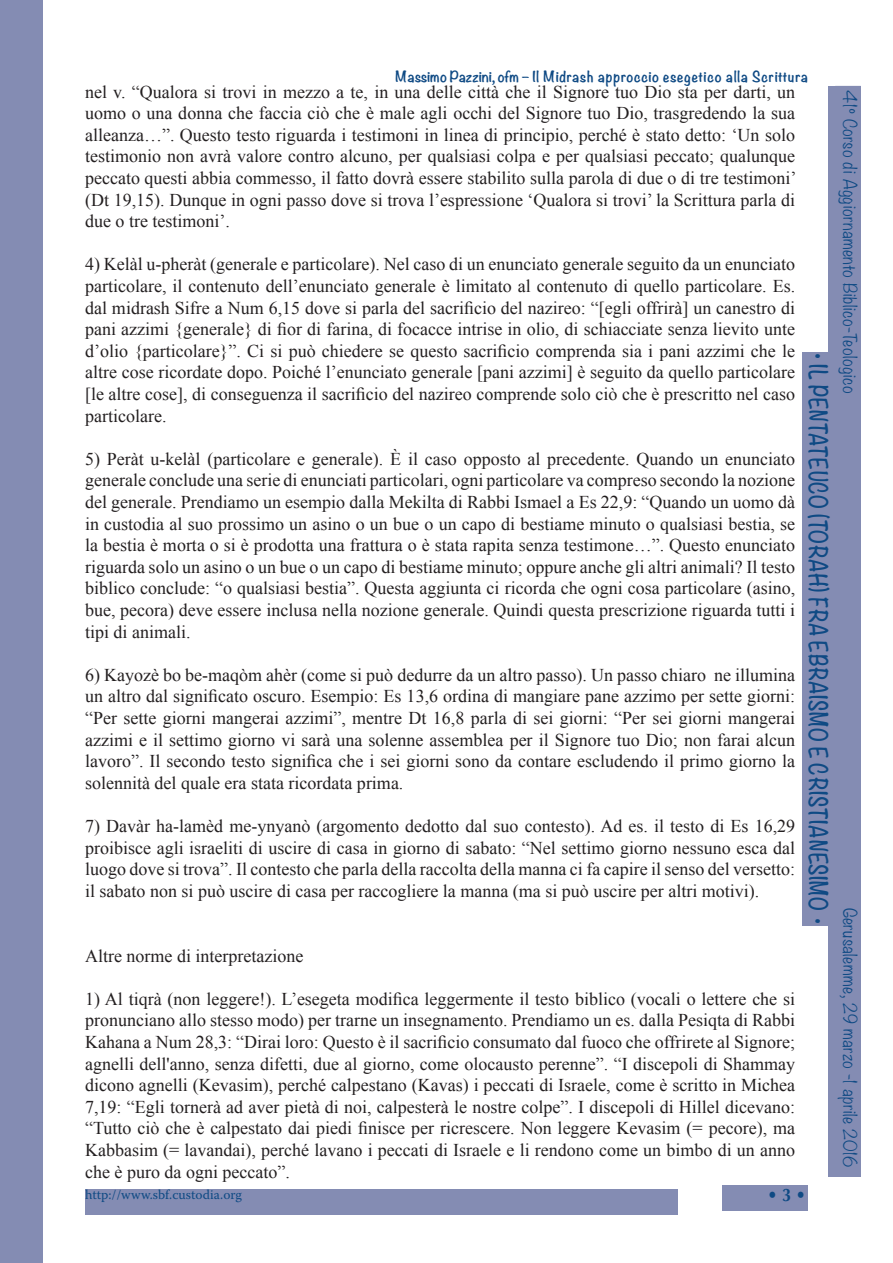
<style>
.page{position:relative;width:893px;height:1263px;background:#fff}
.page>*{position:absolute;margin:0;border:0;box-sizing:border-box;transform-origin:0 0}
.t1{font:700 22.5px "Noteworthy";letter-spacing:.025em;color:#0f4a84;scale:.8 1}
.ABT_Normal{font:700 18.15px "Optima";color:#0f4a84;scale:.91 1}
.t2{font:18px/21.6px "Times New Roman";color:#231f20;text-align:justify}
.t3{font:300 16.5px "Noteworthy";letter-spacing:.025em;color:#0f4a84}
.t4{font:700 13.5px "Noteworthy";letter-spacing:.045em;color:#0f4a84}
.t5{font:13.5px "Warnock Pro";color:#0f4a84}
</style>
<div class="page">
<div style="left:0;top:0;width:43px;height:1263px;background:#848cb3"></div>
<div style="left:85px;top:1189px;width:592px;height:26px;background:#848cb3"></div>
<div style="left:723px;top:1185px;width:85px;height:26px;background:#848cb3"></div>
<div style="left:829px;top:86px;width:32px;height:1090px;background:#848cb3"></div>
<div style="left:801px;top:352px;width:36px;height:573px;background:#848cb3"></div>
<p class="t4" style="left:396px;top:65px;width:414px">Massimo Pazzini, ofm – Il Midrash approccio esegetico alla Scrittura</p>
<p class="t2" style="left:85px;top:80px;width:713px">nel v. “Qualora si trovi in mezzo a te, in una delle città che il Signore tuo Dio sta per darti, un uomo o una donna che faccia ciò che è male agli occhi del Signore tuo Dio, trasgredendo la sua alleanza…”. Questo testo riguarda i testimoni in linea di principio, perché è stato detto: ‘Un solo testimonio non avrà valore contro alcuno, per qualsiasi colpa e per qualsiasi peccato; qualunque peccato questi abbia commesso, il fatto dovrà essere stabilito sulla parola di due o di tre testimoni’ (Dt 19,15). Dunque in ogni passo dove si trova l’espressione ‘Qualora si trovi’ la Scrittura parla di due o tre testimoni’.</p>
<p class="t2" style="left:85px;top:253px;width:712px">4) Kelàl u-pheràt (generale e particolare). Nel caso di un enunciato generale seguito da un enunciato particolare, il contenuto dell’enunciato generale è limitato al contenuto di quello particolare. Es. dal midrash Sifre a Num 6,15 dove si parla del sacrificio del nazireo: “[egli offrirà] un canestro di pani azzimi {generale} di fior di farina, di focacce intrise in olio, di schiacciate senza lievito unte d’olio {particolare}”. Ci si può chiedere se questo sacrificio comprenda sia i pani azzimi che le altre cose ricordate dopo. Poiché l’enunciato generale [pani azzimi] è seguito da quello particolare [le altre cose], di conseguenza il sacrificio del nazireo comprende solo ciò che è prescritto nel caso particolare.</p>
<p class="t2" style="left:85px;top:448px;width:712px">5) Peràt u-kelàl (particolare e generale). È il caso opposto al precedente. Quando un enunciato generale conclude una serie di enunciati particolari, ogni particolare va compreso secondo la nozione del generale. Prendiamo un esempio dalla Mekilta di Rabbi Ismael a Es 22,9: “Quando un uomo dà in custodia al suo prossimo un asino o un bue o un capo di bestiame minuto o qualsiasi bestia, se la bestia è morta o si è prodotta una frattura o è stata rapita senza testimone…”. Questo enunciato riguarda solo un asino o un bue o un capo di bestiame minuto; oppure anche gli altri animali? Il testo biblico conclude: “o qualsiasi bestia”. Questa aggiunta ci ricorda che ogni cosa particolare (asino, bue, pecora) deve essere inclusa nella nozione generale. Quindi questa prescrizione riguarda tutti i tipi di animali.</p>
<p class="t2" style="left:85px;top:664px;width:712px">6) Kayozè bo be-maqòm ahèr (come si può dedurre da un altro passo). Un passo chiaro ne illumina un altro dal significato oscuro. Esempio: Es 13,6 ordina di mangiare pane azzimo per sette giorni: “Per sette giorni mangerai azzimi”, mentre Dt 16,8 parla di sei giorni: “Per sei giorni mangerai azzimi e il settimo giorno vi sarà una solenne assemblea per il Signore tuo Dio; non farai alcun lavoro”. Il secondo testo significa che i sei giorni sono da contare escludendo il primo giorno la solennità del quale era stata ricordata prima.</p>
<p class="t2" style="left:85px;top:815px;width:712px">7) Davàr ha-lamèd me-ynyanò (argomento dedotto dal suo contesto). Ad es. il testo di Es 16,29 proibisce agli israeliti di uscire di casa in giorno di sabato: “Nel settimo giorno nessuno esca dal luogo dove si trova”. Il contesto che parla della raccolta della manna ci fa capire il senso del versetto: il sabato non si può uscire di casa per raccogliere la manna (ma si può uscire per altri motivi).</p>
<p class="t3" style="left:864px;top:90px;width:305px;rotate:90deg">41º Corso di Aggiornamento Biblico-Teologico</p>
<p class="t1" style="left:838px;top:353px;width:715px;rotate:90deg">• IL PENTATEUCO (TORAH) FRA EBRAISMO E CRISTIANESIMO •</p>
<p class="t3" style="left:864px;top:908px;width:261px;rotate:90deg">Gerusalemme, 29 marzo -1 aprile 2016</p>
<p class="t2" style="left:85px;top:944px;width:220px">Altre norme di interpretazione</p>
<p class="t2" style="left:85px;top:988px;width:712px">1) Al tiqrà (non leggere!). L’esegeta modifica leggermente il testo biblico (vocali o lettere che si pronunciano allo stesso modo) per trarne un insegnamento. Prendiamo un es. dalla Pesiqta di Rabbi Kahana a Num 28,3: “Dirai loro: Questo è il sacrificio consumato dal fuoco che offrirete al Signore; agnelli dell'anno, senza difetti, due al giorno, come olocausto perenne”. “I discepoli di Shammay dicono agnelli (Kevasim), perché calpestano (Kavas) i peccati di Israele, come è scritto in Michea 7,19: “Egli tornerà ad aver pietà di noi, calpesterà le nostre colpe”. I discepoli di Hillel dicevano: “Tutto ciò che è calpestato dai piedi finisce per ricrescere. Non leggere Kevasim (= pecore), ma Kabbasim (= lavandai), perché lavano i peccati di Israele e li rendono come un bimbo di un anno che è puro da ogni peccato”.</p>
<p class="t5" style="left:85px;top:1186px;width:158px">http://www.sbf.custodia.org</p>
<p class="ABT_Normal" style="left:767px;top:1184px;width:44px">• 3 •</p>
</div>
